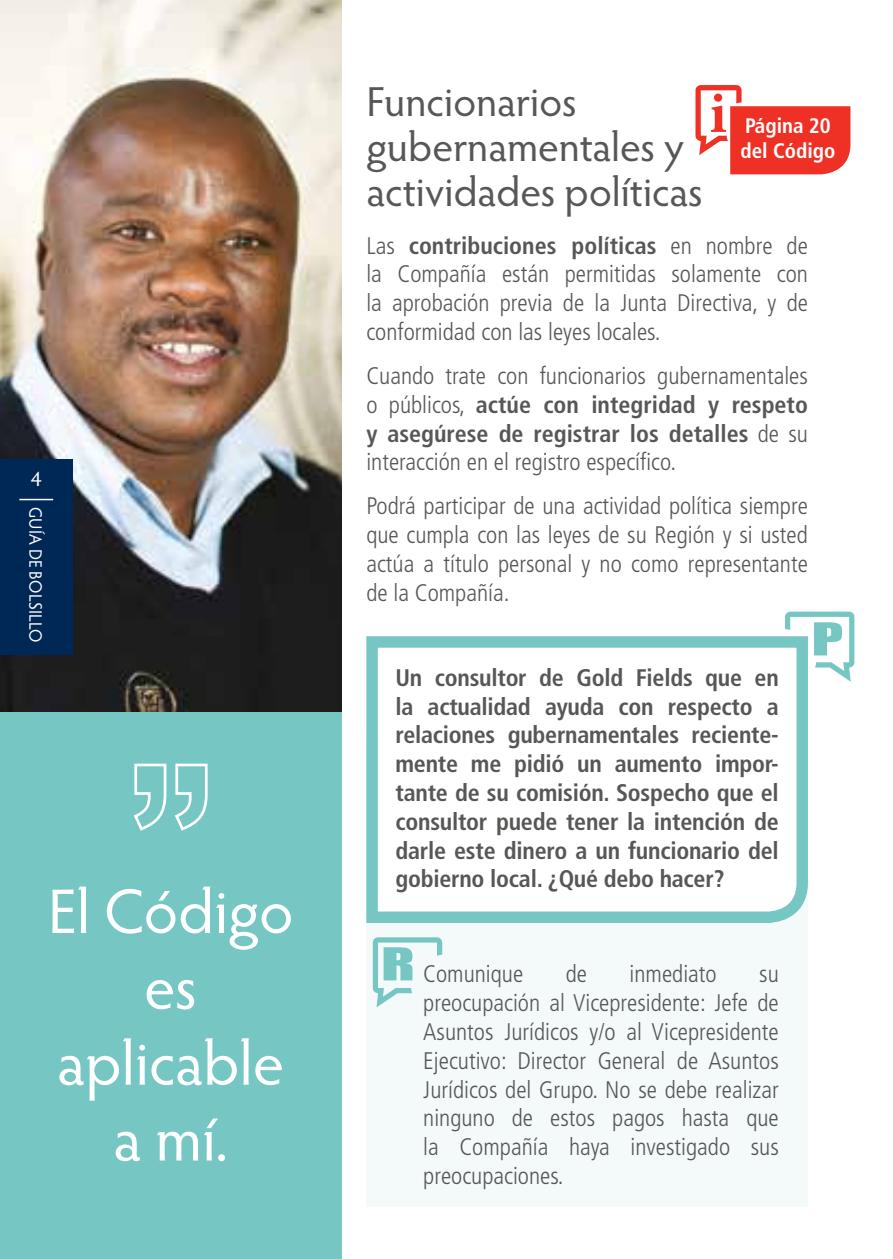
<style>
.page{position:relative;width:893px;height:1259px;background:#fff}
.page>*{position:absolute;margin:0;border:0;box-sizing:border-box;transform-origin:0 0}
.t1{font:63.3px/75.9px "Hypatia Sans Pro";color:#fff;text-align:center}
.t2{font:42px/45px "Hypatia Sans Pro";color:#575756}
.t3{font:300 condensed 24px/28.8px "Frutiger LT Std";color:#575756;text-align:justify}
.t4{font:700 condensed 24px/28.8px "Frutiger LT Std";letter-spacing:-.01em;color:#575756;text-align:justify}
.t5{font:700 condensed 21px/25.2px "Frutiger LT Std";color:#fff}
.t6{font:21px "Hypatia Sans Pro";color:#fff}
.t7{font:18px "Hypatia Sans Pro";letter-spacing:.01em;color:#fff;scale:.93 1}
.s1{font-weight:700}
</style>
<div class="page">
<div style="left:0;top:479px;width:341px;height:780px;background:#76c6c4"></div>
<svg style="left:134px;top:763px;width:74px;height:68px"></svg>
<img style="left:0;top:0;width:341px;height:712px">
<div style="left:0;top:459px;width:73px;height:196px;background:#002856"></div>
<hr style="left:19px;top:499px;width:34px;height:1px;background:#fff">
<div style="left:366px;top:742px;width:442px;height:465px;background:#f4fafa"></div>
<svg style="left:366px;top:636px;width:442px;height:287px"></svg>
<svg style="left:695px;top:85px;width:155px;height:89px"></svg>
<svg style="left:373px;top:937px;width:70px;height:70px"></svg>
<svg style="left:785px;top:611px;width:69px;height:71px"></svg>
<p class="t6" style="left:31px;top:464px;width:12px">4</p>
<p class="t7" style="left:48px;top:507px;width:147px;rotate:90deg">GUÍA DE BOLSILLO</p>
<h1 class="t1" style="left:48px;top:871px;width:247px">El Código es aplicable a mí.</h1>
<h2 class="t2" style="left:366px;top:78px;width:338px">Funcionarios gubernamentales y actividades políticas</h2>
<p class="t5" style="left:740px;top:113px;width:96px">Página 20 del Código</p>
<p class="t3" style="left:366px;top:231px;width:443px">Las <span class="s1">contribuciones políticas</span> en nombre de la Compañía están permitidas solamente con la aprobación previa de la Junta Directiva, y de conformidad con las leyes locales.</p>
<p class="t3" style="left:366px;top:361px;width:443px">Cuando trate con funcionarios gubernamentales o públicos, <span class="s1">actúe con integridad y respeto y asegúrese de registrar los detalles</span> de su interacción en el registro específico.</p>
<p class="t3" style="left:366px;top:492px;width:443px">Podrá participar de una actividad política siempre que cumpla con las leyes de su Región y si usted actúa a título personal y no como representante de la Compañía.</p>
<p class="t4" style="left:395px;top:663px;width:385px">Un consultor de Gold Fields que en la actualidad ayuda con respecto a relaciones gubernamentales reciente&shy;mente me pidió un aumento impor&shy;tante de su comisión. Sospecho que el consultor puede tener la intención de darle este dinero a un funcionario del gobierno local. ¿Qué debo hacer?</p>
<p class="t3" style="left:423px;top:960px;width:102px">Comunique</p>
<p class="t3" style="left:566px;top:960px;width:23px">de</p>
<p class="t3" style="left:630px;top:960px;width:89px">inmediato</p>
<p class="t3" style="left:423px;top:960px;width:357px;text-indent:336px">su preocupación al Vicepresidente: Jefe de Asuntos Jurídicos y/o al Vicepresidente Ejecutivo: Director General de Asuntos Jurídicos del Grupo. No se debe realizar ninguno de estos pagos hasta que la Compañía haya investigado sus preocupaciones.</p>
</div>
